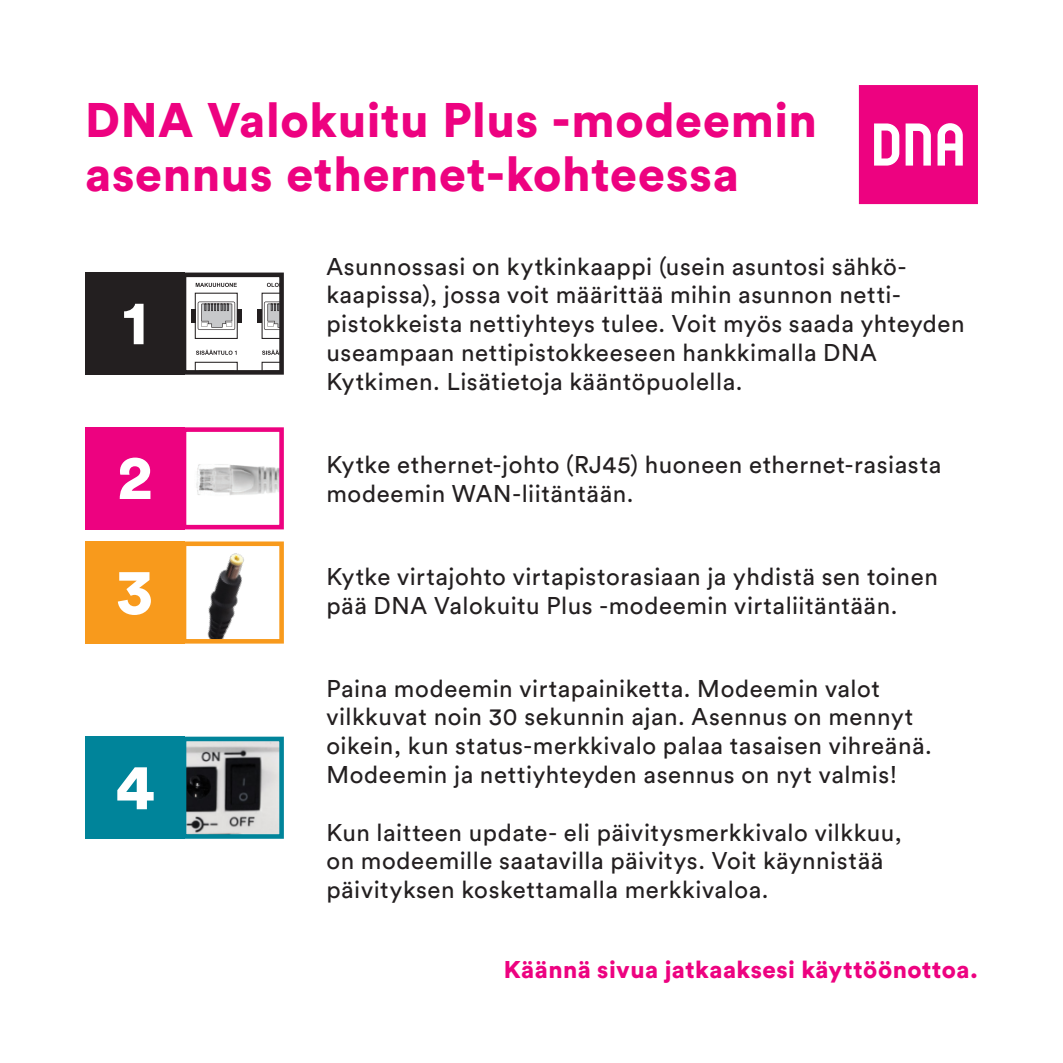
<style>
.page{position:relative;width:1063px;height:1063px;background:#fff}
.page>*{position:absolute;margin:0;border:0;box-sizing:border-box;transform-origin:0 0}
.t1{font:900 64.5px "Circular Std";color:#fff}
.t2{font:900 62.4px "Circular Std";color:#fff}
.Top_Header{font:900 48px/54px "Circular Std";letter-spacing:.015em;color:#ed0280}
.Bodytext{font:24px/28.8px "Circular Std";letter-spacing:.025em;color:#231f20}
.t3{font:900 24px "Circular Std";letter-spacing:.02em;color:#ed0280}
</style>
<div class="page">
<div style="left:85px;top:541px;width:100px;height:103px;background:#f89a1c"></div>
<img style="left:207px;top:553px;width:37px;height:85px">
<div style="left:182px;top:541px;width:102px;height:103px;border:5px solid #f89a1c"></div>
<div style="left:85px;top:737px;width:100px;height:102px;background:#00849a"></div>
<img style="left:188px;top:743px;width:90px;height:90px">
<div style="left:182px;top:737px;width:102px;height:102px;border:5px solid #00849a"></div>
<svg style="left:859px;top:85px;width:119px;height:119px;background:#ef2893"></svg>
<div style="left:85px;top:427px;width:100px;height:102px;background:#ed0280"></div>
<img style="left:196px;top:464px;width:82px;height:31px">
<div style="left:182px;top:427px;width:102px;height:102px;border:5px solid #ed0280"></div>
<div style="left:85px;top:273px;width:100px;height:102px;background:#231f20"></div>
<div style="left:191px;top:310px;width:5px;height:13px;background:#231f20"></div>
<svg style="left:267px;top:283px;width:11px;height:4px"></svg>
<svg style="left:196px;top:283px;width:41px;height:4px"></svg>
<svg style="left:195px;top:293px;width:83px;height:76px"></svg>
<div style="left:182px;top:273px;width:102px;height:102px;border:5px solid #231f20"></div>
<p class="Top_Header" style="left:85px;top:92px;width:734px">DNA Valokuitu Plus -modeemin asennus ethernet-kohteessa</p>
<p class="t2" style="left:122px;top:281px;width:28px">1</p>
<p class="t2" style="left:118px;top:436px;width:36px">2</p>
<p class="t1" style="left:117px;top:548px;width:37px">3</p>
<p class="t1" style="left:115px;top:744px;width:41px">4</p>
<p class="Bodytext" style="left:326px;top:251px;width:640px">Asunnossasi on kytkinkaappi (usein asuntosi sähkö&shy;kaapissa), jossa voit määrittää mihin asunnon netti&shy;pistokkeista nettiyhteys tulee. Voit myös saada yhteyden useampaan nettipistokkeeseen hankkimalla DNA Kytkimen. Lisätietoja kääntöpuolella.</p>
<p class="Bodytext" style="left:326px;top:450px;width:616px">Kytke ethernet-johto (RJ45) huoneen ethernet-rasiasta modeemin WAN-liitäntään.</p>
<p class="Bodytext" style="left:326px;top:562px;width:613px">Kytke virtajohto virtapistorasiaan ja yhdistä sen toinen pää DNA Valokuitu Plus -modeemin virtaliitäntään.</p>
<p class="Bodytext" style="left:326px;top:674px;width:607px">Paina modeemin virtapainiketta. Modeemin valot vilkkuvat noin 30 sekunnin ajan. Asennus on mennyt oikein, kun status-merkkivalo palaa tasaisen vihreänä.<br>Modeemin ja nettiyhteyden asennus on nyt valmis!</p>
<p class="Bodytext" style="left:326px;top:818px;width:577px">Kun laitteen update- eli päivitysmerkkivalo vilkkuu, on modeemille saatavilla päivitys. Voit käynnistää päivityksen koskettamalla merkkivaloa.</p>
<p class="t3" style="left:504px;top:954px;width:476px">Käännä sivua jatkaaksesi käyttöönottoa.</p>
</div>
